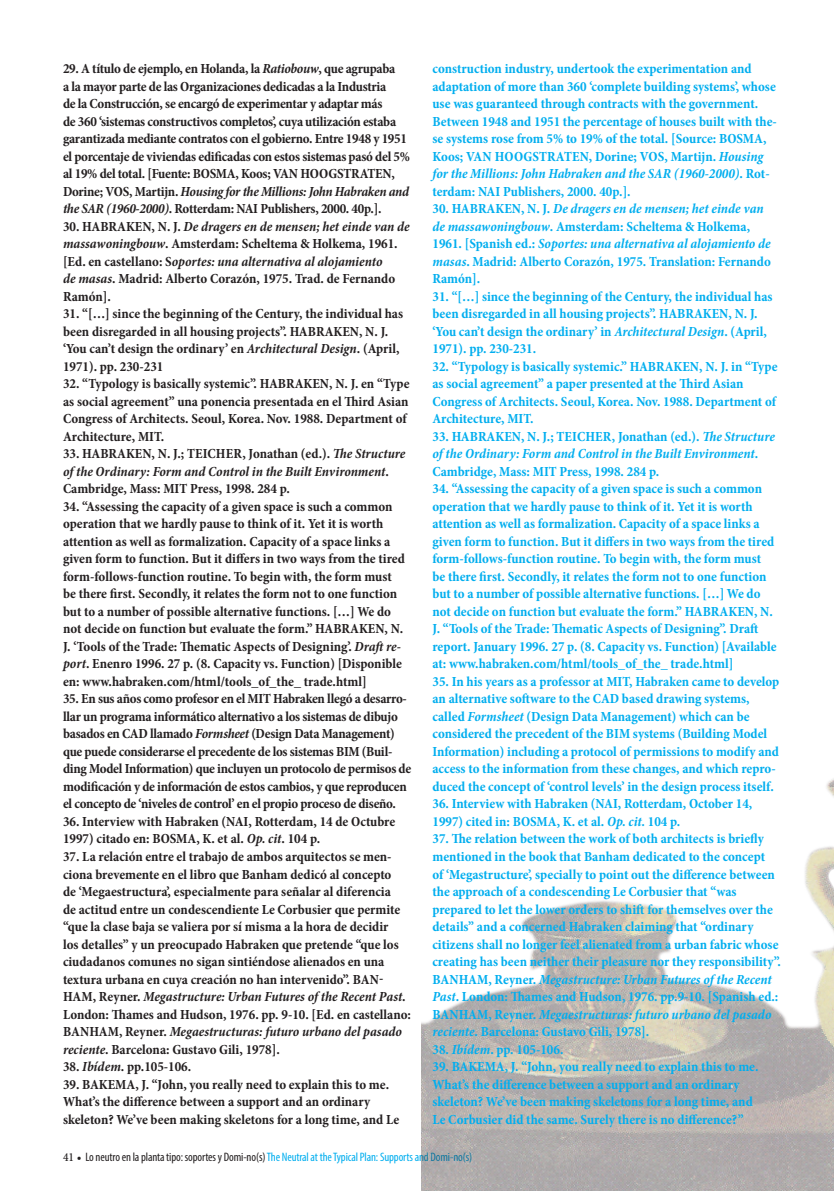
<style>
.page{position:relative;width:834px;height:1191px;background:#fff}
.page>*{position:absolute;margin:0;border:0;box-sizing:border-box;transform-origin:0 0}
.NOTAS_01{font:700 condensed 14px/17.5px "Minion Pro";letter-spacing:-.005em;color:#231f20}
.NOTAS_01-2{font:700 condensed 14px/17.5px "Minion Pro";color:#00aeef}
.SEGUIMIENTO_AUTOR_TI{font:condensed 12.25px "Myriad Pro";letter-spacing:-.01em;color:#00aeef}
.s1{font-style:italic}
.s2{font-family:"Minion Pro Medium Cn Capt";font-stretch:normal;color:#231f20}
.s3{color:#231f20}
</style>
<div class="page">
<img style="left:422px;top:779px;width:411px;height:412px">
<p class="NOTAS_01" style="left:63px;top:60px;width:348px">29. A título de ejemplo, en Holanda, la <span class="s1">Ratiobouw</span>, que agrupaba<br>a la mayor parte de las Organizaciones dedicadas a la Industria<br>de la Construcción, se encargó de experimentar y adaptar más<br>de 360 ‘sistemas constructivos completos’, cuya utilización estaba garantizada mediante contratos con el gobierno. Entre 1948 y 1951 el porcentaje de viviendas edificadas con estos sistemas pasó del 5% al 19% del total. [Fuente: BOSMA, Koos; VAN HOOGSTRATEN, Dorine; VOS, Martijn. <span class="s1">Housing for the Millions: John Habraken and the SAR (1960-2000)</span>. Rotterdam: NAI Publishers, 2000. 40p.].</p>
<p class="NOTAS_01" style="left:63px;top:217px;width:348px">30. HABRAKEN, N. J. <span class="s1">De dragers en de mensen; het einde van de massawoningbouw</span>. Amsterdam: Scheltema &amp; Holkema, 1961. [Ed. en castellano: S<span class="s1">oportes: una alternativa al alojamiento<br>de masas</span>. Madrid: Alberto Corazón, 1975. Trad. de Fernando Ramón].</p>
<p class="NOTAS_01" style="left:63px;top:305px;width:341px">31. “[…] since the beginning of the Century, the individual has been disregarded in all housing projects”. HABRAKEN, N. J. ‘You can’t design the ordinary’ en <span class="s1">Architectural Design</span>. (April, 1971). pp. 230-231</p>
<p class="NOTAS_01" style="left:63px;top:375px;width:348px">32. “Typology is basically systemic”. HABRAKEN, N. J. en “Type as social agreement” una ponencia presentada en el Third Asian Congress of Architects. Seoul, Korea. Nov. 1988. Department of Architecture, MIT.</p>
<p class="NOTAS_01" style="left:63px;top:445px;width:344px">33. HABRAKEN, N. J.; TEICHER, Jonathan (ed.). <span class="s1">The Structure of the Ordinary: Form and Control in the Built Environment</span>.<br>Cambridge, Mass: MIT Press, 1998. 284 p.</p>
<p class="NOTAS_01" style="left:63px;top:497px;width:343px">34. “Assessing the capacity of a given space is such a common operation that we hardly pause to think of it. Yet it is worth attention as well as formalization. Capacity of a space links a given form to function. But it differs in two ways from the tired form-follows-function routine. To begin with, the form must be there first. Secondly, it relates the form not to one function but to a number of possible alternative functions. […] We do not decide on function but evaluate the form.” HABRAKEN, N.<br>J. ‘Tools of the Trade: Thematic Aspects of Designing’. <span class="s1">Draft re&shy;port</span>. Enenro 1996. 27 p. (8. Capacity vs. Function) [Disponible en: www.habraken.com/html/tools_of_the_ trade.html]</p>
<p class="NOTAS_01" style="left:63px;top:690px;width:350px">35. En sus años como profesor en el MIT Habraken llegó a desarro&shy;llar un programa informático alternativo a los sistemas de dibujo basados en CAD llamado <span class="s1">Formsheet</span> (Design Data Management) que puede considerarse el precedente de los sistemas BIM (Buil&shy;ding Model Information) que incluyen un protocolo de permisos de modificación y de información de estos cambios, y que reproducen el concepto de ‘niveles de control’ en el propio proceso de diseño.</p>
<p class="NOTAS_01" style="left:63px;top:812px;width:334px">36. Interview with Habraken (NAI, Rotterdam, 14 de Octubre<br>1997) citado en: BOSMA, K. et al. <span class="s1">Op. cit</span>. 104 p.</p>
<p class="NOTAS_01" style="left:63px;top:847px;width:349px">37. La relación entre el trabajo de ambos arquitectos se men&shy;ciona brevemente en el libro que Banham dedicó al concepto<br>de ‘Megaestructura’, especialmente para señalar al diferencia<br>de actitud entre un condescendiente Le Corbusier que permite “que la clase baja se valiera por sí misma a la hora de decidir<br>los detalles” y un preocupado Habraken que pretende “que los ciudadanos comunes no sigan sintiéndose alienados en una textura urbana en cuya creación no han intervenido”. BAN-HAM, Reyner. <span class="s1">Megastructure: Urban Futures of the Recent Past</span>.<br>London: Thames and Hudson, 1976. pp. 9-10. [Ed. en castellano:<br>BANHAM, Reyner. <span class="s1">Megaestructuras: futuro urbano del pasado reciente</span>. Barcelona: Gustavo Gili, 1978].</p>
<p class="NOTAS_01" style="left:63px;top:1057px;width:130px">38. <span class="s1">Ibídem</span>. pp.105-106.</p>
<p class="NOTAS_01" style="left:63px;top:1075px;width:337px">39. BAKEMA, J. “John, you really need to explain this to me.<br>What’s the difference between a support and an ordinary skeleton? We’ve been making skeletons for a long time, and Le</p>
<p class="NOTAS_01-2" style="left:432px;top:60px;width:346px">construction industry, undertook the experimentation and adaptation of more than 360 ‘complete building systems’, whose use was guaranteed through contracts with the government.<br>Between 1948 and 1951 the percentage of houses built with the&shy;se systems rose from 5% to 19% of the total. [Source: BOSMA, Koos; VAN HOOGSTRATEN, Dorine; VOS, Martijn. <span class="s1">Housing for the Millions: John Habraken and the SAR (1960-2000)</span>. Rot&shy;terdam: NAI Publishers, 2000. 40p.].</p>
<p class="NOTAS_01-2" style="left:432px;top:200px;width:340px">30. HABRAKEN, N. J. <span class="s1">De dragers en de mensen; het einde van de massawoningbouw</span>. Amsterdam: Scheltema &amp; Holkema, 1961. [Spanish ed.: <span class="s1">Soportes: una alternativa al alojamiento de masas</span>. Madrid: Alberto Corazón, 1975. Translation: Fernando Ramón].</p>
<p class="NOTAS_01-2" style="left:432px;top:287px;width:341px">31. “[…] since the beginning of the Century, the individual has been disregarded in all housing projects”. HABRAKEN, N. J. ‘You can’t design the ordinary’ in <span class="s1">Architectural Design</span>. (April, 1971). pp. 230-231.</p>
<p class="NOTAS_01-2" style="left:432px;top:357px;width:346px">32. “Typology is basically systemic.” HABRAKEN, N. J. in “Type as social agreement” a paper presented at the Third Asian Congress of Architects. Seoul, Korea. Nov. 1988. Department of Architecture, MIT.</p>
<p class="NOTAS_01-2" style="left:432px;top:427px;width:344px">33. HABRAKEN, N. J.; TEICHER, Jonathan (ed.). <span class="s1">The Structure of the Ordinary: Form and Control in the Built Environment</span>.<br>Cambridge, Mass: MIT Press, 1998. 284 p.</p>
<p class="NOTAS_01-2" style="left:432px;top:480px;width:346px">34. “Assessing the capacity of a given space is such a common operation that we hardly pause to think of it. Yet it is worth attention as well as formalization. Capacity of a space links a given form to function. But it differs in two ways from the tired form-follows-function routine. To begin with, the form must be there first. Secondly, it relates the form not to one function but to a number of possible alternative functions. […] We do not decide on function but evaluate the form.” HABRAKEN, N.<br>J. “Tools of the Trade: Thematic Aspects of Designing”. Draft report. January 1996. 27 p. (8. Capacity vs. Function) [Available at: www.habraken.com/html/tools_of_the_ trade.html]</p>
<p class="NOTAS_01-2" style="left:432px;top:672px;width:348px">35. In his years as a professor at MIT, Habraken came to develop an alternative software to the CAD based drawing systems, called <span class="s1">Formsheet</span> (Design Data Management) which can be considered the precedent of the BIM systems (Building Model Information) including a protocol of permissions to modify and access to the information from these changes, and which repro&shy;duced the concept of ‘control levels’ in the design process itself.</p>
<p class="NOTAS_01-2" style="left:432px;top:795px;width:321px">36. Interview with Habraken (NAI, Rotterdam, October 14,<br>1997) cited in: BOSMA, K. et al. <span class="s1">Op. cit.</span> 104 p.</p>
<p class="NOTAS_01-2" style="left:432px;top:830px;width:350px">37. The relation between the work of both architects is briefly mentioned in the book that Banham dedicated to the concept<br>of ‘Megastructure’, specially to point out the difference between the approach of a condescending Le Corbusier that “was prepared to let the lower orders to shift for themselves over the details” and a concerned Habraken claiming that “ordinary citizens shall no longer feel alienated from a urban fabric whose creating has been neither their pleasure nor they responsibility”.<br>BANHAM, Reyner. <span class="s1">Megastructure: Urban Futures of the Recent Past</span>. London: Thames and Hudson, 1976. pp.9-10. [Spanish ed.:<br>BANHAM, Reyner. <span class="s1">Megaestructuras: futuro urbano del pasado reciente</span>. Barcelona: Gustavo Gili, 1978].</p>
<p class="NOTAS_01-2" style="left:432px;top:1040px;width:132px">38. <span class="s1">Ibídem</span>. pp. 105-106.</p>
<p class="NOTAS_01-2" style="left:432px;top:1057px;width:327px">39. BAKEMA, J. “John, you really need to explain this to me.<br>What’s the difference between a support and an ordinary skeleton? We’ve been making skeletons for a long time, and Le Corbusier did the same. Surely there is no difference?”</p>
<p class="SEGUIMIENTO_AUTOR_TI" style="left:63px;top:1149px;width:410px"><span class="s2">41 •</span> <span class="s3">Lo neutro en la planta tipo: soportes y Domi-no(s)</span> The Neutral at the Typical Plan: Supports and Domi-no(s)</p>
</div>
